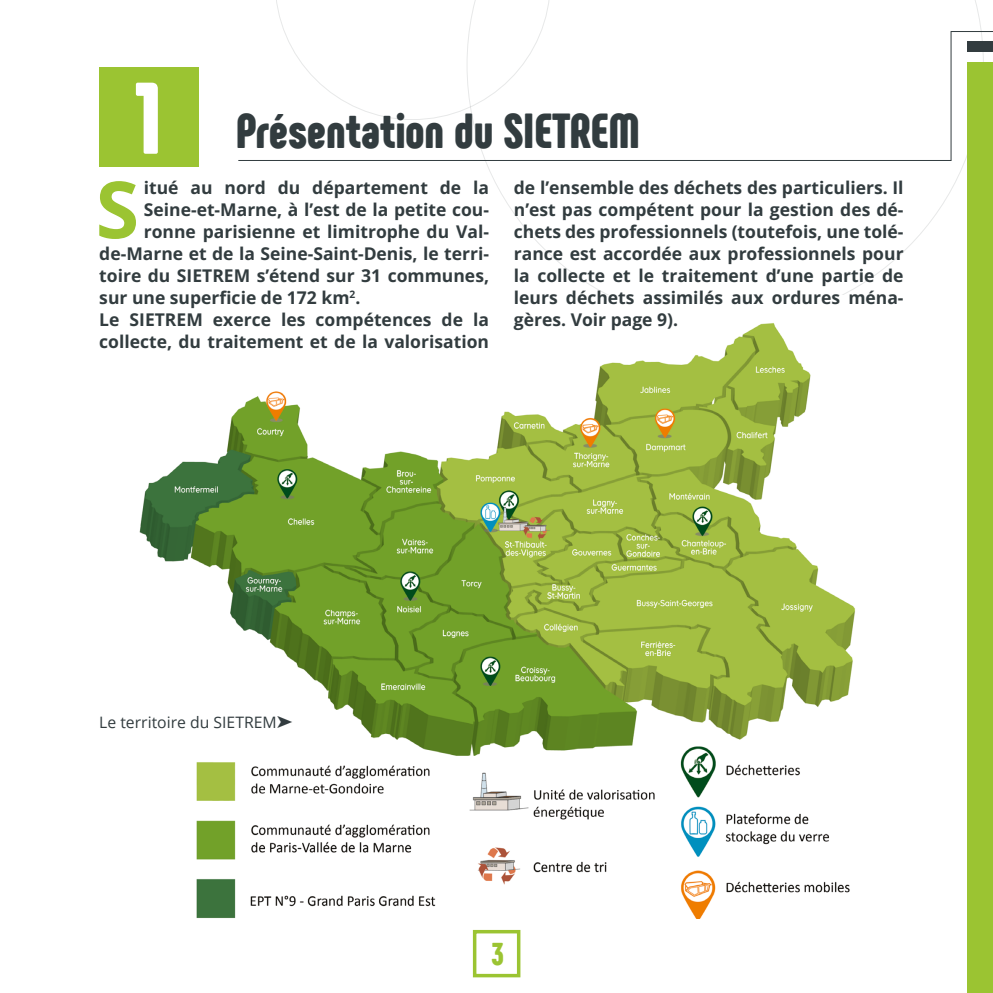
<style>
.page{position:relative;width:993px;height:993px;background:#fff}
.page>*{position:absolute;margin:0;border:0;box-sizing:border-box;transform-origin:0 0}
.t1{font:900 101.5px "Phenomena";color:#fff}
.t2{font:700 78.75px "Open Sans";color:#9bc432}
.t3{font:900 49px "Phenomena";color:#323c3f}
.t4{font:900 31.5px "Phenomena";color:#9bc432}
.t5{font:700 17.5px/21.9px "Open Sans";color:#323c3f}
.t6{font:15.75px "Open Sans";color:#323c3f}
</style>
<div class="page">
<img style="left:139px;top:323px;width:717px;height:595px">
<div style="left:99px;top:67px;width:99px;height:99px;background:#9bc432"></div>
<svg style="left:276px;top:0;width:274px;height:120px"></svg>
<div style="left:967px;top:62px;width:25px;height:930px;background:#9bc432"></div>
<div style="left:967px;top:41px;width:25px;height:11px;background:#323c3f"></div>
<hr style="left:950px;top:31px;width:42px;height:1px;background:#323c3f">
<hr style="left:950px;top:31px;width:1px;height:130px;background:#323c3f">
<hr style="left:238px;top:160px;width:712px;height:1px;background:#323c3f">
<div style="left:472px;top:929px;width:48px;height:48px;border:4px solid #9bc432"></div>
<p class="t1" style="left:135px;top:52px;width:28px">1</p>
<p class="t3" style="left:236px;top:99px;width:405px">Présentation du SIETREM</p>
<p class="t2" style="left:96px;top:155px;width:45px">S</p>
<p class="t5" style="left:144px;top:177px;width:346px">itué au nord du département de la</p>
<p class="t5" style="left:144px;top:198px;width:346px">Seine-et-Marne, à l’est de la petite cou-</p>
<p class="t5" style="left:144px;top:220px;width:346px">ronne parisienne et limitrophe du Val-</p>
<p class="t5" style="left:99px;top:242px;width:391px">de-Marne et de la Seine-Saint-Denis, le terri-</p>
<p class="t5" style="left:99px;top:264px;width:391px">toire du SIETREM s’étend sur 31 communes,</p>
<p class="t5" style="left:99px;top:286px;width:262px">sur une superficie de 172 km<sup>2</sup>.</p>
<p class="t5" style="left:99px;top:308px;width:391px">Le SIETREM exerce les compétences de la collecte, du traitement et de la valorisation</p>
<p class="t5" style="left:513px;top:177px;width:391px;text-align:justify">de l’ensemble des déchets des particuliers. Il n’est pas compétent pour la gestion des dé&shy;chets des professionnels (toutefois, une tolé&shy;rance est accordée aux professionnels pour la collecte et le traitement d’une partie de leurs déchets assimilés aux ordures ména&shy;gères. Voir page 9).</p>
<p class="t6" style="left:99px;top:711px;width:195px">Le territoire du SIETREM➤</p>
<p class="t4" style="left:491px;top:933px;width:15px">3</p>
</div>
